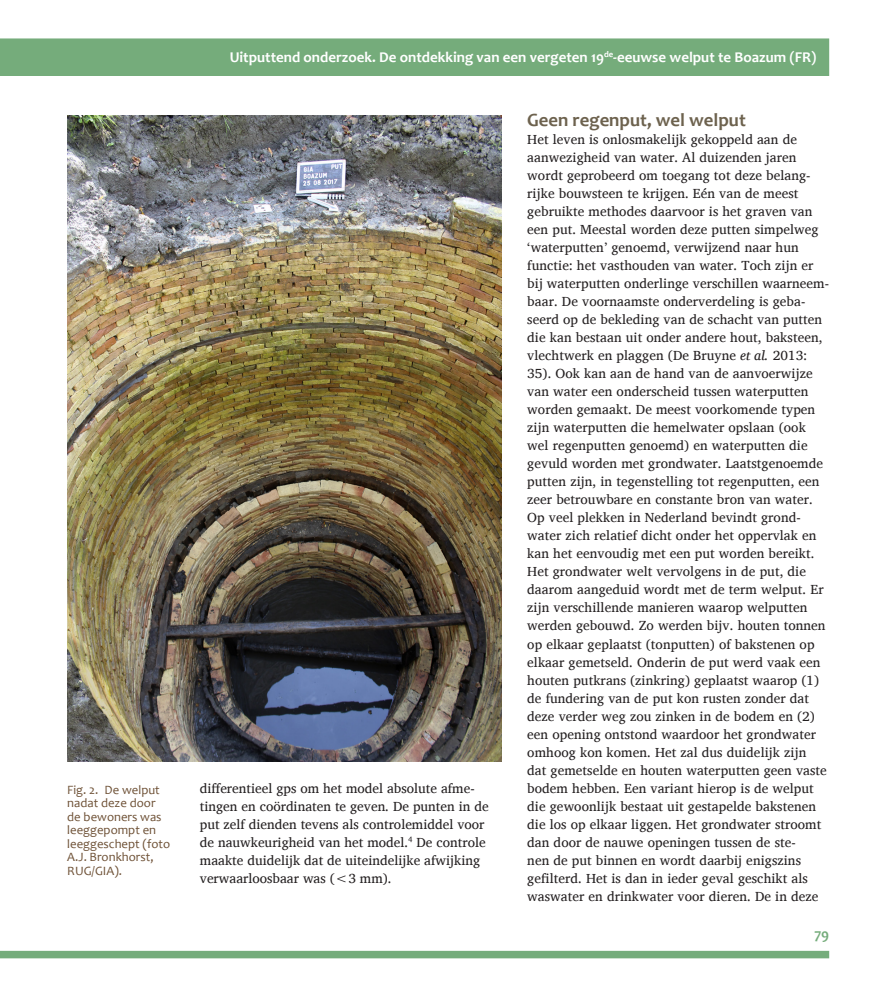
<style>
.page{position:relative;width:893px;height:1000px;background:#fff}
.page>*{position:absolute;margin:0;border:0;box-sizing:border-box;transform-origin:0 0}
.Kopje{font:700 18.75px "Candara";color:#6d624e}
.t1{font:700 15px "Candara";color:#fff}
.t2{font:700 15px "Candara";color:#75ac7b}
.Plat{font:13.5px/18px "Charis SIL";letter-spacing:.005em;color:#231f20}
.Afbeeldingstekst{font:12.75px/13.5px "Candara";color:#6e5136}
.s1{font-style:italic}
</style>
<div class="page">
<div style="left:0;top:38px;width:829px;height:38px;background:#75ac7b"></div>
<div style="left:0;top:950px;width:829px;height:8px;background:#75ac7b"></div>
<img style="left:67px;top:115px;width:435px;height:646px">
<p class="Afbeeldingstekst" style="left:67px;top:782px;width:104px">Fig. 2. De welput nadat deze door de bewoners was leeggepompt en leeggeschept (foto<br>A.J. Bronkhorst,<br>RUG/GIA).</p>
<p class="t1" style="left:230px;top:48px;width:588px">Uitputtend onderzoek. De ontdekking van een vergeten 19<sup>de</sup>-eeuwse welput te Boazum (FR)</p>
<p class="Plat" style="left:200px;top:778px;width:290px">differentieel gps om het model absolute afme&shy;tingen en coördinaten te geven. De punten in de put zelf dienden tevens als controlemiddel voor de nauwkeurigheid van het model.<sup>4</sup> De controle maakte duidelijk dat de uiteindelijke afwijking verwaarloosbaar was (&lt;3 mm).</p>
<p class="Kopje" style="left:527px;top:108px;width:220px">Geen regenput, wel welput</p>
<p class="Plat" style="left:527px;top:130px;width:303px">Het leven is onlosmakelijk gekoppeld aan de aanwezigheid van water. Al duizenden jaren wordt geprobeerd om toegang tot deze belang&shy;rijke bouwsteen te krijgen. Eén van de meest gebruikte methodes daarvoor is het graven van een put. Meestal worden deze putten simpelweg ‘waterputten’ genoemd, verwijzend naar hun functie: het vasthouden van water. Toch zijn er bij waterputten onderlinge verschillen waarneem&shy;baar. De voornaamste onderverdeling is geba&shy;seerd op de bekleding van de schacht van putten die kan bestaan uit onder andere hout, baksteen, vlechtwerk en plaggen (De Bruyne <span class="s1">et al.</span> 2013:<br>35). Ook kan aan de hand van de aanvoerwijze van water een onderscheid tussen waterputten worden gemaakt. De meest voorkomende typen zijn waterputten die hemelwater opslaan (ook wel regenputten genoemd) en waterputten die gevuld worden met grondwater. Laatstgenoemde putten zijn, in tegenstelling tot regenputten, een zeer betrouwbare en constante bron van water.<br>Op veel plekken in Nederland bevindt grond&shy;water zich relatief dicht onder het oppervlak en kan het eenvoudig met een put worden bereikt.<br>Het grondwater welt vervolgens in de put, die daarom aangeduid wordt met de term welput. Er zijn verschillende manieren waarop welputten werden gebouwd. Zo werden bijv. houten tonnen op elkaar geplaatst (tonputten) of bakstenen op elkaar gemetseld. Onderin de put werd vaak een houten putkrans (zinkring) geplaatst waarop (1) de fundering van de put kon rusten zonder dat deze verder weg zou zinken in de bodem en (2) een opening ontstond waardoor het grondwater omhoog kon komen. Het zal dus duidelijk zijn<br>dat gemetselde en houten waterputten geen vaste bodem hebben. Een variant hierop is de welput die gewoonlijk bestaat uit gestapelde bakstenen die los op elkaar liggen. Het grondwater stroomt dan door de nauwe openingen tussen de ste-<br>nen de put binnen en wordt daarbij enigszins gefilterd. Het is dan in ieder geval geschikt als waswater en drinkwater voor dieren. De in deze</p>
<p class="t2" style="left:814px;top:924px;width:16px">79</p>
</div>
